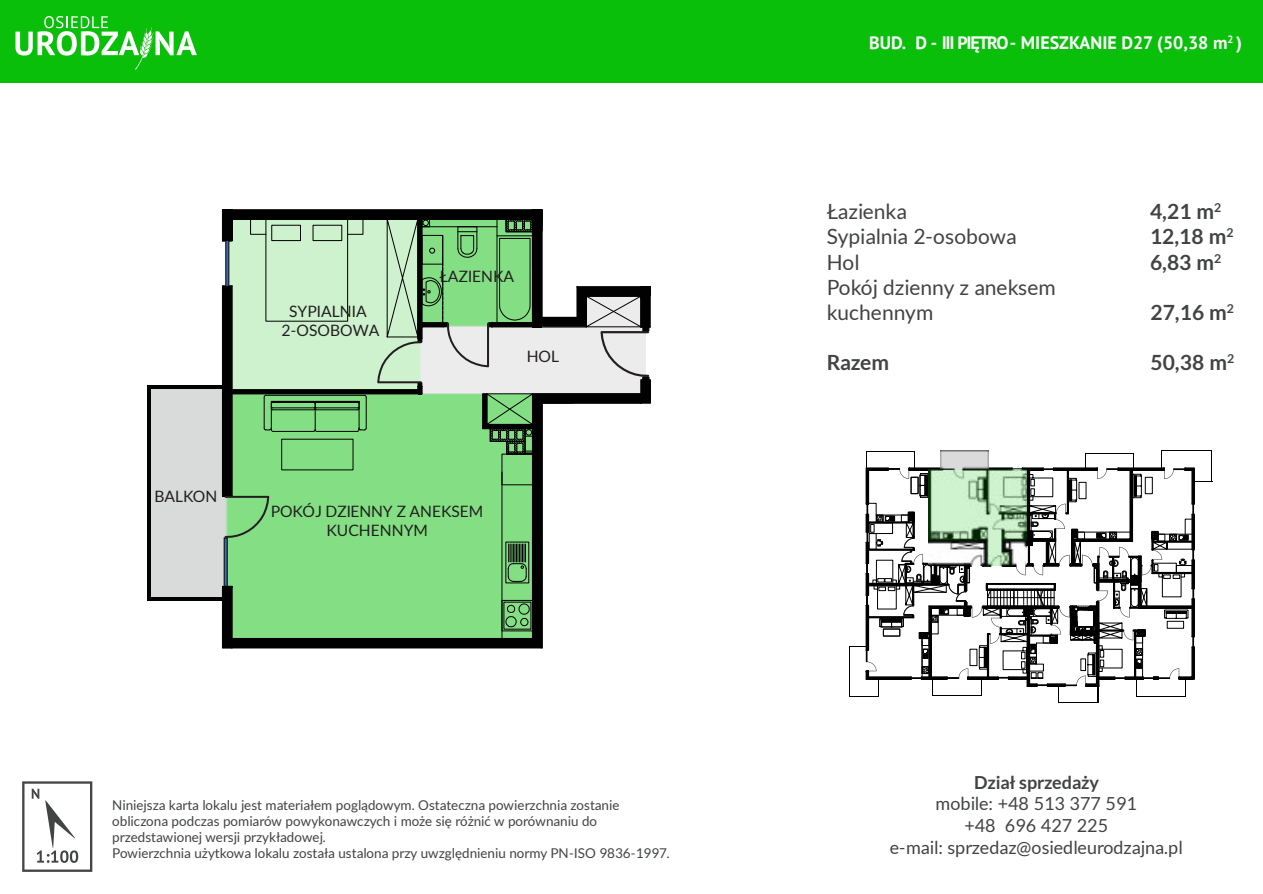
<style>
.page{position:relative;width:1263px;height:894px;background:#fff}
.page>*{position:absolute;margin:0;border:0;box-sizing:border-box;transform-origin:0 0}
.t1{font:21px/25.2px "Lato";color:#424343}
.t2{font:700 21px "Lato";color:#424343}
.t3{font:18px/21.6px "Lato";color:#424343;text-align:center}
.t4{font:700 18px "PT Sans";color:#fdfefe}
.t5{font:700 18px "Lato";letter-spacing:-.005em;color:#424343}
.t6{font:15.6px/18.8px "Lato";color:#231f20;text-align:center}
.t7{font:15.6px "Lato";letter-spacing:-.02em;color:#231f20}
.t8{font:13.5px/16.2px "Lato";color:#424343}
</style>
<div class="page">
<svg style="left:22px;top:781px;width:70px;height:91px"></svg>
<div style="left:0;top:0;width:1263px;height:82px;background:#0abf0a"></div>
<svg style="left:15px;top:16px;width:182px;height:54px"></svg>
<img style="left:150px;top:211px;width:435px;height:429px">
<hr style="left:231px;top:587px;width:2px;height:61px;background:#000">
<hr style="left:231px;top:286px;width:2px;height:209px;background:#000">
<hr style="left:222px;top:210px;width:1px;height:31px;background:#000">
<hr style="left:222px;top:286px;width:1px;height:210px;background:#000">
<hr style="left:222px;top:587px;width:1px;height:61px;background:#000">
<hr style="left:232px;top:638px;width:301px;height:1px;background:#000">
<hr style="left:232px;top:209px;width:301px;height:2px;background:#000">
<hr style="left:232px;top:389px;width:186px;height:1px;background:#000">
<hr style="left:232px;top:393px;width:190px;height:1px;background:#000">
<svg style="left:250px;top:220px;width:98px;height:102px;background:#c5e7c5"></svg>
<div style="left:347px;top:219px;width:16px;height:16px;border:1px solid #000"></div>
<div style="left:271px;top:225px;width:30px;height:16px;border:1px solid #000"></div>
<div style="left:313px;top:225px;width:29px;height:16px;border:1px solid #000"></div>
<hr style="left:271px;top:401px;width:88px;height:1px;background:#000">
<hr style="left:272px;top:409px;width:42px;height:1px;background:#000">
<hr style="left:272px;top:408px;width:42px;height:1px;background:#000">
<hr style="left:272px;top:402px;width:42px;height:1px;background:#000">
<hr style="left:273px;top:431px;width:40px;height:1px;background:#000">
<hr style="left:266px;top:395px;width:98px;height:1px;background:#000">
<hr style="left:316px;top:409px;width:42px;height:1px;background:#000">
<hr style="left:316px;top:408px;width:42px;height:1px;background:#000">
<hr style="left:316px;top:402px;width:42px;height:1px;background:#000">
<hr style="left:317px;top:431px;width:40px;height:1px;background:#000">
<svg style="left:356px;top:394px;width:11px;height:38px"></svg>
<svg style="left:312px;top:401px;width:6px;height:31px"></svg>
<svg style="left:263px;top:394px;width:11px;height:38px"></svg>
<hr style="left:541px;top:403px;width:2px;height:245px;background:#000">
<hr style="left:542px;top:402px;width:99px;height:2px;background:#000">
<hr style="left:533px;top:393px;width:108px;height:2px;background:#000">
<hr style="left:542px;top:317px;width:35px;height:1px;background:#000">
<hr style="left:533px;top:326px;width:53px;height:2px;background:#000">
<hr style="left:502px;top:472px;width:1px;height:167px;background:#000">
<svg style="left:505px;top:603px;width:25px;height:25px"></svg>
<div style="left:502px;top:600px;width:31px;height:31px;border:1px solid #000"></div>
<svg style="left:507px;top:544px;width:20px;height:38px"></svg>
<hr style="left:576px;top:287px;width:2px;height:31px;background:#000">
<hr style="left:577px;top:286px;width:64px;height:2px;background:#000">
<hr style="left:147px;top:597px;width:77px;height:3px;background:#010101">
<hr style="left:147px;top:385px;width:77px;height:3px;background:#010101">
<hr style="left:147px;top:387px;width:3px;height:213px;background:#010101">
<svg style="left:224px;top:538px;width:4px;height:48px"></svg>
<svg style="left:223px;top:495px;width:46px;height:43px;background:#7fc87e"></svg>
<div style="left:222px;top:586px;width:10px;height:61px;background:#010101"></div>
<div style="left:226px;top:210px;width:316px;height:10px;background:#010101"></div>
<hr style="left:224px;top:390px;width:198px;height:3px;background:#010101">
<div style="left:577px;top:287px;width:73px;height:9px;background:#010101"></div>
<div style="left:577px;top:296px;width:9px;height:27px;background:#010101"></div>
<div style="left:537px;top:318px;width:49px;height:8px;background:#010101"></div>
<div style="left:533px;top:394px;width:108px;height:9px;background:#010101"></div>
<div style="left:532px;top:394px;width:9px;height:254px;background:#010101"></div>
<div style="left:226px;top:639px;width:316px;height:9px;background:#010101"></div>
<svg style="left:377px;top:209px;width:166px;height:246px;background:#8bba8b"></svg>
<svg style="left:225px;top:241px;width:4px;height:45px"></svg>
<div style="left:223px;top:210px;width:10px;height:31px;background:#010101"></div>
<div style="left:223px;top:286px;width:9px;height:210px;background:#010101"></div>
<svg style="left:585px;top:286px;width:66px;height:118px"></svg>
<hr style="left:442px;top:236px;width:1px;height:87px;background:#000">
<hr style="left:1212px;top:451px;width:1px;height:31px;background:#000">
<svg style="left:849px;top:451px;width:363px;height:252px"></svg>
<img style="left:929px;top:470px;width:98px;height:95px">
<img style="left:940px;top:451px;width:49px;height:18px">
<p class="t6" style="left:155px;top:486px;width:64px">BALKON</p>
<p class="t6" style="left:282px;top:302px;width:100px">SYPIALNIA<br>2-OSOBOWA</p>
<p class="t7" style="left:439px;top:268px;width:76px">ŁAZIENKA</p>
<p class="t6" style="left:527px;top:347px;width:34px">HOL</p>
<p class="t6" style="left:271px;top:502px;width:214px">POKÓJ DZIENNY Z ANEKSEM<br>KUCHENNYM</p>
<p class="t8" style="left:112px;top:797px;width:559px">Niniejsza karta lokalu jest materiałem poglądowym. Ostateczna powierzchnia zostanie obliczona podczas pomiarów powykonawczych i może się różnić w porównaniu do przedstawionej wersji przykładowej.<br>Powierzchnia użytkowa lokalu została ustalona przy uwzględnieniu normy PN-ISO 9836-1997.</p>
<h2 class="t4" style="left:869px;top:31px;width:374px">BUD. D - III PIĘTRO- MIESZKANIE D27 (50,38 m<sup>2</sup> )</h2>
<h1 class="t1" style="left:827px;top:199px;width:82px">Łazienka</h1>
<h1 class="t2" style="left:1150px;top:199px;width:73px">4,21 m<sup>2</sup></h1>
<h1 class="t1" style="left:827px;top:224px;width:191px">Sypialnia 2-osobowa</h1>
<h1 class="t2" style="left:1150px;top:225px;width:85px">12,18 m<sup>2</sup></h1>
<h1 class="t1" style="left:827px;top:249px;width:35px">Hol</h1>
<h1 class="t2" style="left:1150px;top:250px;width:73px">6,83 m<sup>2</sup></h1>
<h1 class="t1" style="left:827px;top:274px;width:230px">Pokój dzienny z aneksem kuchennym</h1>
<h1 class="t2" style="left:1151px;top:300px;width:85px">27,16 m<sup>2</sup></h1>
<h1 class="t2" style="left:827px;top:351px;width:64px">Razem</h1>
<h1 class="t2" style="left:1151px;top:351px;width:85px">50,38 m<sup>2</sup></h1>
<h2 class="t5" style="left:974px;top:772px;width:126px">Dział sprzedaży</h2>
<h2 class="t3" style="left:890px;top:793px;width:295px">mobile: +48 513 377 591<br>+48 696 427 225<br>e-mail: sprzedaz@osiedleurodzajna.pl</h2>
</div>
